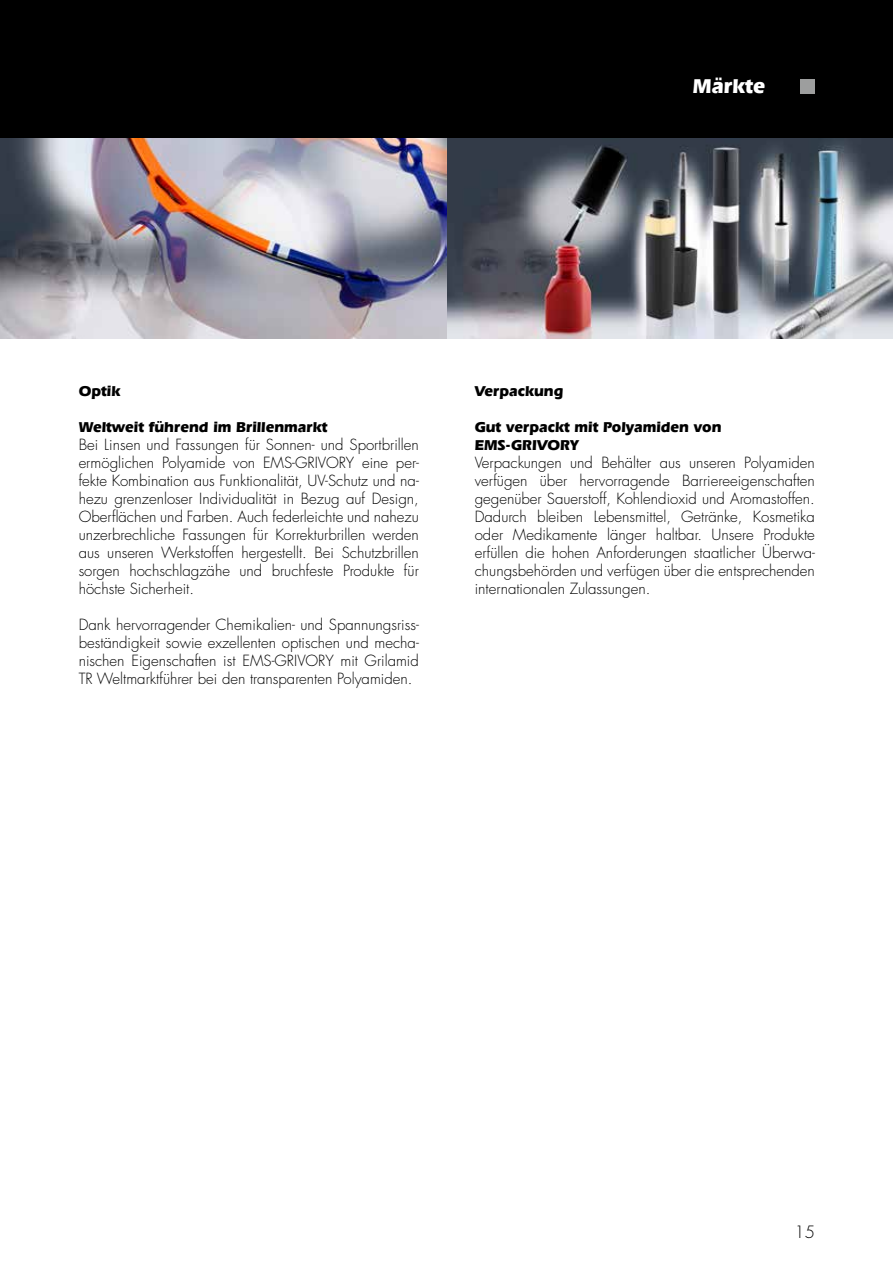
<style>
.page{position:relative;width:893px;height:1263px;background:#fff}
.page>*{position:absolute;margin:0;border:0;box-sizing:border-box;transform-origin:0 0}
.t1{font:700 21px "Eras IT Cby BT";color:#fff}
.t2{font:300 16.5px "Futura LT Pro";color:#000}
.t3{font:300 15px/18px "Futura LT Pro";color:#000;text-align:justify}
.t4{font:700 15px/18px "Eras IT Cby BT";color:#000}
</style>
<div class="page">
<div style="left:0;top:0;width:893px;height:138px;background:#000"></div>
<img style="left:0;top:138px;width:893px;height:200px">
<div style="left:800px;top:80px;width:14px;height:14px;background:#9d9e9e"></div>
<h1 class="t1" style="left:693px;top:73px;width:74px">Märkte</h1>
<p class="t4" style="left:79px;top:382px;width:43px">Optik</p>
<p class="t4" style="left:79px;top:418px;width:250px">Weltweit führend im Brillenmarkt</p>
<p class="t3" style="left:79px;top:436px;width:342px">Bei Linsen und Fassungen für Sonnen- und Sportbrillen ermöglichen Polyamide von EMS-GRIVORY eine per&shy;fekte Kombination aus Funktionalität, UV-Schutz und na&shy;hezu grenzenloser Individualität in Bezug auf Design, Oberflächen und Farben. Auch federleichte und nahezu unzerbrechliche Fassungen für Korrekturbrillen werden aus unseren Werkstoffen hergestellt. Bei Schutzbrillen sorgen hochschlagzähe und bruchfeste Produkte für höchste Sicherheit.</p>
<p class="t3" style="left:79px;top:616px;width:342px">Dank hervorragender Chemikalien- und Spannungsriss&shy;beständigkeit sowie exzellenten optischen und mecha&shy;nischen Eigenschaften ist EMS-GRIVORY mit Grilamid TR Weltmarktführer bei den transparenten Polyamiden.</p>
<p class="t4" style="left:475px;top:382px;width:90px">Verpackung</p>
<p class="t4" style="left:475px;top:418px;width:248px">Gut verpackt mit Polyamiden von<br>EMS-GRIVORY</p>
<p class="t3" style="left:475px;top:454px;width:342px">Verpackungen und Behälter aus unseren Polyamiden verfügen über hervorragende Barriereeigenschaften gegenüber Sauerstoff, Kohlendioxid und Aromastoffen.<br>Dadurch bleiben Lebensmittel, Getränke, Kosmetika oder Medikamente länger haltbar. Unsere Produkte erfüllen die hohen Anforderungen staatlicher Überwa&shy;chungsbehörden und verfügen über die entsprechenden internationalen Zulassungen.</p>
<p class="t2" style="left:794px;top:1221px;width:22px">15</p>
</div>
